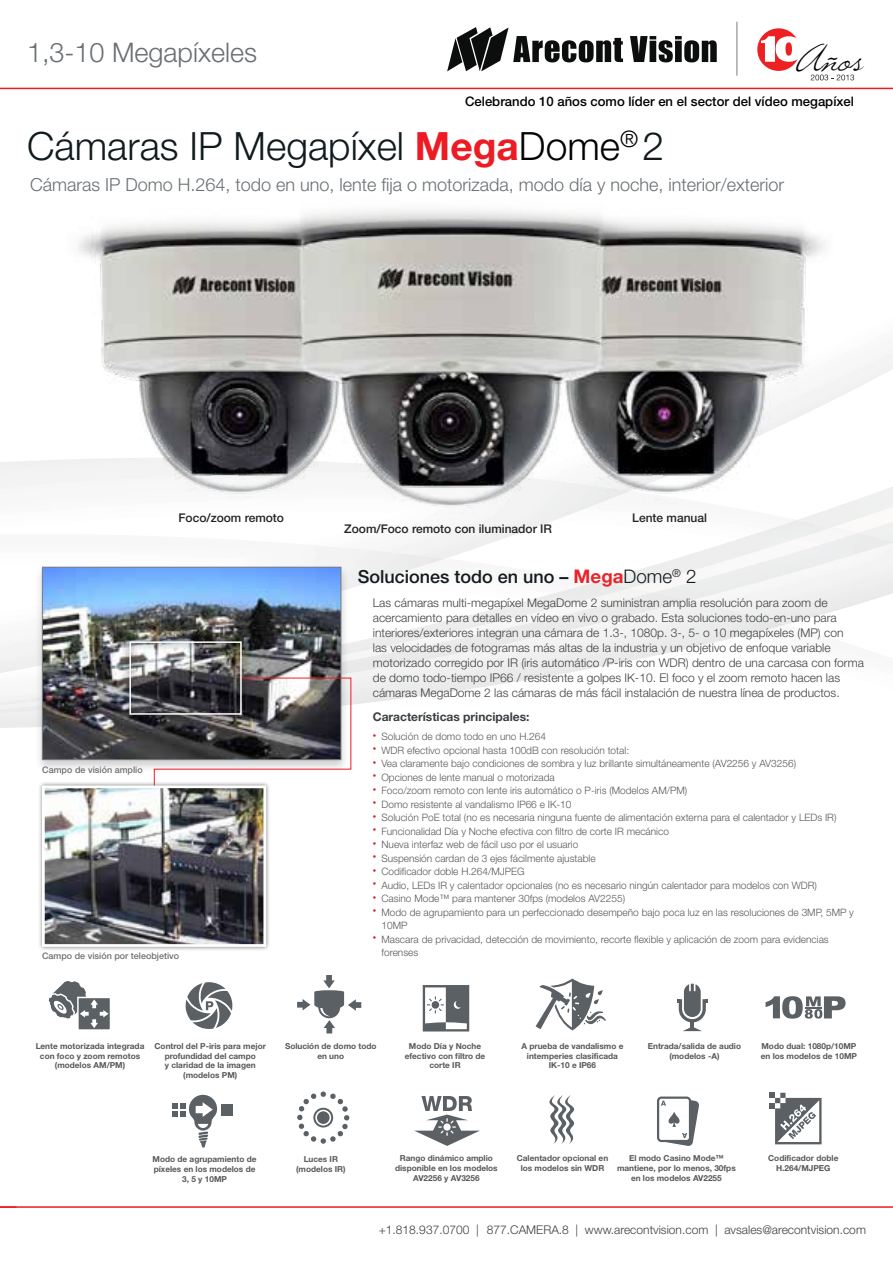
<style>
.page{position:relative;width:893px;height:1263px;background:#fff}
.page>*{position:absolute;margin:0;border:0;box-sizing:border-box;transform-origin:0 0}
.t1{font:49.5px "Windsong";color:#000}
.t2{font:300 39px "Helvetica Neue LT Std";color:#111b1e}
.t3{font:300 27px "Helvetica Neue LT Std";color:#696f72}
.t4{font:300 18px "Helvetica Neue LT Std";color:#696f72}
.t5{font:500 18px "Helvetica Neue LT Std";color:#111b1e}
.t6{font:500 13.05px "Helvetica Neue LT Std";color:#000}
.t7{font:300 12px/15px "Helvetica Neue LT Std";color:#404042}
.t8{font:300 12px "Helvetica Neue LT Std";color:#3b3f42}
.t9{font:500 12px "Helvetica Neue LT Std";color:#242324}
.t10{font:700 12px "Helvetica Neue LT Std";color:#3b3f42}
.t11{font:300 10.2px/13.5px "Helvetica Neue LT Std";color:#58585b}
.t12{font:500 9px "Helvetica Neue LT Std";color:#6d6e71}
.t13{font:700 8.25px/9.9px "Helvetica Neue LT Std";color:#58585b;text-align:center}
.s1{font-weight:700;color:#ed1b23}
.s2{color:#000}
.s3{font-weight:700;font-size:18.75px;color:#e8252a}
.s4{font-weight:300;font-size:18.75px}
</style>
<div class="page">
<img style="left:435px;top:21px;width:458px;height:69px">
<img style="left:721px;top:608px;width:32px;height:8px">
<div style="left:690px;top:533px;width:203px;height:67px;background:#f0f0f1"></div>
<img style="left:631px;top:553px;width:227px;height:39px">
<img style="left:0;top:588px;width:653px;height:121px">
<hr style="left:0;top:1206px;width:893px;height:2px;background:#ed1b23">
<img style="left:30px;top:210px;width:846px;height:343px">
<svg style="left:0;top:1206px;width:16px;height:1px"></svg>
<svg style="left:447px;top:27px;width:176px;height:44px"></svg>
<svg style="left:630px;top:36px;width:87px;height:26px"></svg>
<hr style="left:737px;top:22px;width:1px;height:54px;background:#787e82">
<svg style="left:757px;top:28px;width:41px;height:43px"></svg>
<svg style="left:811px;top:75px;width:43px;height:5px"></svg>
<div style="left:34px;top:564px;width:315px;height:209px;background:#000;opacity:.2"></div>
<img style="left:44px;top:569px;width:295px;height:189px">
<div style="left:42px;top:567px;width:299px;height:193px;border:1px solid #787e82"></div>
<div style="left:38px;top:781px;width:232px;height:170px;background:#000;opacity:.5"></div>
<img style="left:46px;top:789px;width:216px;height:154px">
<div style="left:42px;top:785px;width:224px;height:162px;border:3px solid #fff"></div>
<svg style="left:154px;top:678px;width:197px;height:108px"></svg>
<svg style="left:122px;top:633px;width:128px;height:89px;background:#5e5d5e"></svg>
<div style="left:129px;top:641px;width:113px;height:74px;border:2px solid #fff"></div>
<hr style="left:0;top:88px;width:893px;height:1px;background:#ed1b23">
<svg style="left:677px;top:984px;width:31px;height:47px"></svg>
<svg style="left:423px;top:985px;width:46px;height:46px"></svg>
<svg style="left:536px;top:978px;width:70px;height:52px"></svg>
<svg style="left:297px;top:975px;width:64px;height:58px"></svg>
<svg style="left:766px;top:996px;width:80px;height:23px"></svg>
<div style="left:78px;top:997px;width:32px;height:33px;background:#5a6063"></div>
<div style="left:77px;top:997px;width:34px;height:34px;border:1px solid #fff"></div>
<svg style="left:48px;top:981px;width:61px;height:47px"></svg>
<svg style="left:185px;top:982px;width:48px;height:47px"></svg>
<svg style="left:770px;top:1093px;width:51px;height:51px"></svg>
<svg style="left:414px;top:1096px;width:66px;height:50px"></svg>
<div style="left:221px;top:1103px;width:12px;height:12px;background:#5a6063"></div>
<svg style="left:173px;top:1095px;width:44px;height:52px"></svg>
<svg style="left:657px;top:1096px;width:42px;height:50px"></svg>
<svg style="left:297px;top:1091px;width:52px;height:53px"></svg>
<svg style="left:549px;top:1095px;width:25px;height:49px"></svg>
<h3 class="t3" style="left:27px;top:36px;width:232px">1,3-10 Megapíxeles</h3>
<h1 class="t1" style="left:795px;top:24px;width:69px">Años</h1>
<p class="t6" style="left:465px;top:93px;width:390px">Celebrando 10 años como líder en el sector del vídeo megapíxel</p>
<h2 class="t2" style="left:27px;top:122px;width:638px">Cámaras IP Megapíxel <span class="s1">Mega</span><span class="s2">Dome</span><sup>®</sup> 2</h2>
<h3 class="t4" style="left:30px;top:173px;width:756px">Cámaras IP Domo H.264, todo en uno, lente fija o motorizada, modo día y noche, interior/exterior</h3>
<p class="t9" style="left:178px;top:510px;width:107px">Foco/zoom remoto</p>
<p class="t9" style="left:632px;top:510px;width:76px">Lente manual</p>
<p class="t9" style="left:344px;top:522px;width:209px">Zoom/Foco remoto con iluminador IR</p>
<p class="t12" style="left:42px;top:764px;width:102px">Campo de visión amplio</p>
<p class="t12" style="left:42px;top:950px;width:139px">Campo de visión por teleobjetivo</p>
<h3 class="t5" style="left:358px;top:566px;width:340px">Soluciones todo en uno – <span class="s3">Mega</span><span class="s4">Dome</span><sup>®</sup> <span class="s4">2</span></h3>
<p class="t7" style="left:373px;top:595px;width:493px">Las cámaras multi-megapíxel MegaDome 2 suministran amplia resolución para zoom de acercamiento para detalles en vídeo en vivo o grabado. Esta soluciones todo-en-uno para interiores/exteriores integran una cámara de 1.3-, 1080p. 3-, 5- o 10 megapíxeles (MP) con<br>las velocidades de fotogramas más altas de la industria y un objetivo de enfoque variable motorizado corregido por IR (iris automático /P-iris con WDR) dentro de una carcasa con forma de domo todo-tiempo IP66 / resistente a golpes IK-10. El foco y el zoom remoto hacen las cámaras MegaDome 2 las cámaras de más fácil instalación de nuestra línea de productos.</p>
<p class="t10" style="left:373px;top:710px;width:158px">Características principales:</p>
<p class="t11" style="left:373px;top:730px;width:175px"><sup>•</sup> Solución de domo todo en uno H.264</p>
<p class="t11" style="left:373px;top:743px;width:258px"><sup>•</sup> WDR efectivo opcional hasta 100dB con resolución total:</p>
<p class="t11" style="left:373px;top:757px;width:425px"><sup>•</sup> Vea claramente bajo condiciones de sombra y luz brillante simultáneamente (AV2256 y AV3256)</p>
<p class="t11" style="left:373px;top:770px;width:183px"><sup>•</sup> Opciones de lente manual o motorizada</p>
<p class="t11" style="left:373px;top:784px;width:316px"><sup>•</sup> Foco/zoom remoto con lente iris automático o P-iris (Modelos AM/PM)</p>
<p class="t11" style="left:373px;top:797px;width:200px"><sup>•</sup> Domo resistente al vandalismo IP66 e IK-10</p>
<p class="t11" style="left:373px;top:811px;width:465px"><sup>•</sup> Solución PoE total (no es necesaria ninguna fuente de alimentación externa para el calentador y LEDs IR)</p>
<p class="t11" style="left:373px;top:824px;width:298px"><sup>•</sup> Funcionalidad Día y Noche efectiva con filtro de corte IR mecánico</p>
<p class="t11" style="left:373px;top:838px;width:207px"><sup>•</sup> Nueva interfaz web de fácil uso por el usuario</p>
<p class="t11" style="left:373px;top:851px;width:224px"><sup>•</sup> Suspensión cardan de 3 ejes fácilmente ajustable</p>
<p class="t11" style="left:373px;top:865px;width:153px"><sup>•</sup> Codificador doble H.264/MJPEG</p>
<p class="t11" style="left:373px;top:878px;width:446px"><sup>•</sup> Audio, LEDs IR y calentador opcionales (no es necesario ningún calentador para modelos con WDR)</p>
<p class="t11" style="left:373px;top:892px;width:254px"><sup>•</sup> Casino Mode™ para mantener 30fps (modelos AV2255)</p>
<p class="t11" style="left:381px;top:905px;width:474px;text-indent:-9px"><sup>•</sup> Modo de agrupamiento para un perfeccionado desempeño bajo poca luz en las resoluciones de 3MP, 5MP y<br>10MP</p>
<p class="t11" style="left:381px;top:932px;width:449px;text-indent:-9px"><sup>•</sup> Mascara de privacidad, detección de movimiento, recorte flexible y aplicación de zoom para evidencias forenses</p>
<p class="t13" style="left:36px;top:1040px;width:110px">Lente motorizada integrada con foco y zoom remotos (modelos AM/PM)</p>
<p class="t13" style="left:155px;top:1040px;width:113px">Control del P-iris para mejor profundidad del campo<br>y claridad de la imagen (modelos PM)</p>
<p class="t13" style="left:285px;top:1040px;width:93px">Solución de domo todo en uno</p>
<p class="t13" style="left:405px;top:1040px;width:82px">Modo Día y Noche efectivo con filtro de corte IR</p>
<p class="t13" style="left:521px;top:1040px;width:103px">A prueba de vandalismo e intemperies clasificada<br>IK-10 e IP66</p>
<p class="t13" style="left:648px;top:1040px;width:95px">Entrada/salida de audio (modelos -A)</p>
<p class="t13" style="left:761px;top:1040px;width:98px;text-align:left">Modo dual: 1080p/10MP en los modelos de 10MP</p>
<p class="t13" style="left:153px;top:1154px;width:105px">Modo de agrupamiento de píxeles en los modelos de<br>3, 5 y 10MP</p>
<p class="t13" style="left:296px;top:1154px;width:51px">Luces IR (modelos IR)</p>
<p class="t13" style="left:395px;top:1153px;width:104px">Rango dinámico amplio disponible en los modelos<br>AV2256 y AV3256</p>
<p class="t13" style="left:517px;top:1153px;width:93px">Calentador opcional en los modelos sin WDR</p>
<p class="t13" style="left:617px;top:1153px;width:120px">El modo Casino Mode™ mantiene, por lo menos, 30fps en los modelos AV2255</p>
<p class="t13" style="left:768px;top:1153px;width:72px">Codificador doble<br>H.264/MJPEG</p>
<p class="t8" style="left:379px;top:1222px;width:489px">+1.818.937.0700 | 877.CAMERA.8 | www.arecontvision.com | avsales@arecontvision.com</p>
</div>
